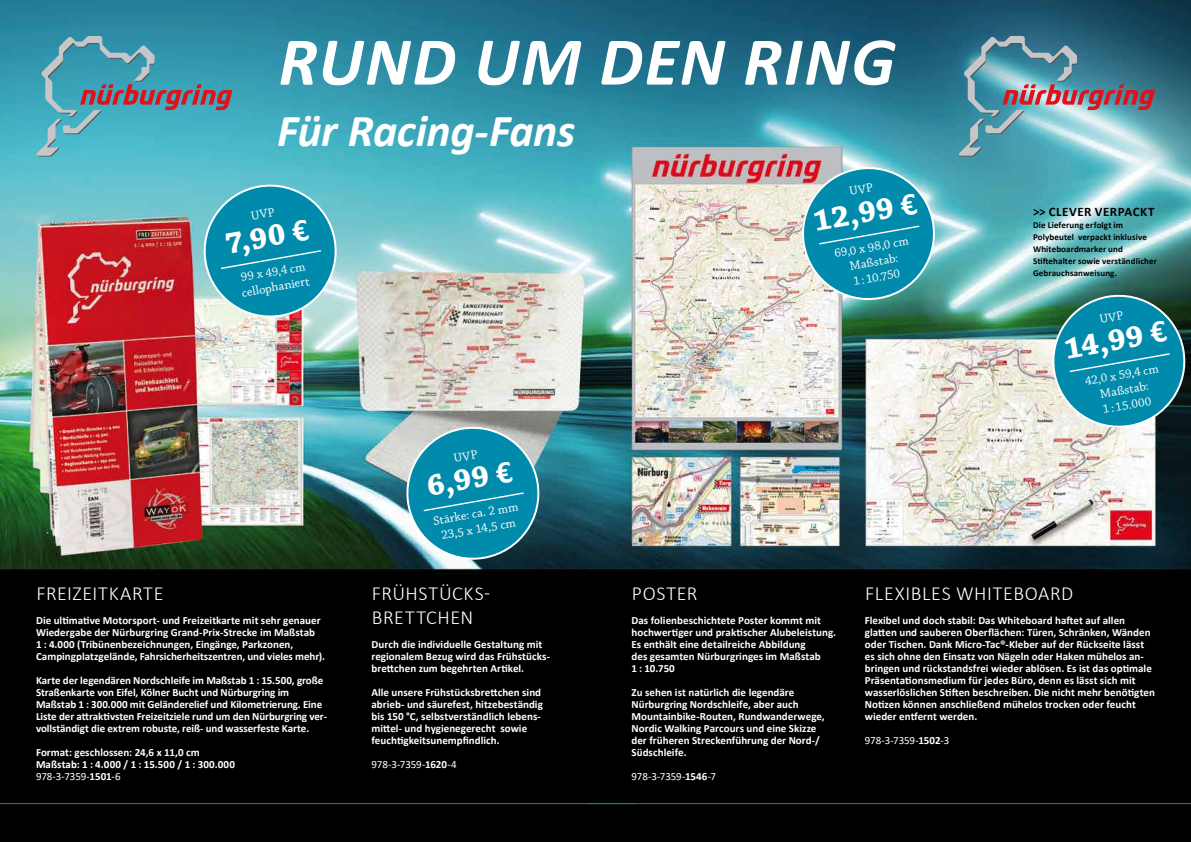
<style>
.page{position:relative;width:1191px;height:842px;background:#fff}
.page>*{position:absolute;margin:0;border:0;box-sizing:border-box;transform-origin:0 0}
.t1{font:italic 700 68.9px "Calibri";letter-spacing:.025em;color:#fff}
.t2{font:italic 700 46px "Calibri";letter-spacing:-.01em;color:#fff}
.t3{font:700 31.8px "Chaparral Pro";color:#fff}
.t4{font:300 20px/24px "Calibri";letter-spacing:.03em;color:#fff}
.t5{font:700 13px "Calibri";letter-spacing:.04em;color:#000}
.t6{font:12.6px/15.4px "Chaparral Pro";color:#fff;text-align:center}
.t7{font:700 11px/12px "Calibri";color:#fff}
.t8{font:11px "Calibri";letter-spacing:-.01em;color:#fff}
.t9{font:700 9px/12px "Calibri";letter-spacing:.01em;color:#000}
.s1{font-family:"Calibri"}
.s2{font-weight:400}
.s3{font-weight:700}
</style>
<div class="page">
<img style="left:0;top:0;width:1191px;height:842px">
<hr style="left:587px;top:803px;width:604px;height:1px;background:#008aab">
<hr style="left:0;top:803px;width:635px;height:1px;background:#008aab">
<svg style="left:36px;top:36px;width:196px;height:121px;background:#519fb1"></svg>
<svg style="left:958px;top:36px;width:197px;height:121px;background:#6c98a7"></svg>
<svg style="left:199px;top:180px;width:142px;height:142px;background:#3ba5bb"></svg>
<svg style="left:402px;top:422px;width:141px;height:142px;background:#3493a9"></svg>
<svg style="left:797px;top:163px;width:142px;height:141px;background:#3c9fb4"></svg>
<svg style="left:1048px;top:290px;width:141px;height:142px;background:#298a9c"></svg>
<h1 class="t1" style="left:279px;top:13px;width:618px">RUND UM DEN RING</h1>
<h2 class="t2" style="left:277px;top:98px;width:299px">Für Racing-Fans</h2>
<h3 class="t3" style="left:222px;top:225px;width:85px;rotate:-10deg">7,90 <span class="s1">€</span></h3>
<p class="t6" style="left:238px;top:270px;width:70px;text-align:left;rotate:-10deg">99 x 49,4 cm cellophaniert</p>
<h3 class="t3" style="left:424px;top:468px;width:88px;rotate:-10deg">6,99 <span class="s1">€</span></h3>
<p class="t6" style="left:432px;top:514px;width:87px;rotate:-10deg">Stärke: ca. 2 mm<br>23,5 x 14,5 cm</p>
<h3 class="t3" style="left:810px;top:203px;width:106px;rotate:-10deg">12,99 <span class="s1">€</span></h3>
<p class="t6" style="left:833px;top:246px;width:77px;rotate:-10deg">69,0 x 98,0 cm<br>Maßstab:<br>1:10.750</p>
<p class="t5" style="left:1033px;top:202px;width:123px">&gt;&gt; CLEVER VERPACKT</p>
<p class="t9" style="left:1033px;top:219px;width:125px">Die Lieferung erfolgt im<br>Polybeutel verpackt inklusive<br>Whiteboardmarker und<br>Stiftehalter sowie verständlicher<br>Gebrauchsanweisung.</p>
<h3 class="t3" style="left:1061px;top:330px;width:105px;rotate:-10deg">14,99 <span class="s1">€</span></h3>
<p class="t6" style="left:1083px;top:374px;width:76px;rotate:-10deg">42,0 x 59,4 cm<br>Maßstab:<br>1:15.000</p>
<h3 class="t4" style="left:36px;top:581px;width:129px">FREIZEITKARTE</h3>
<p class="t7" style="left:36px;top:614px;width:290px">Die ultimative Motorsport- und Freizeitkarte mit sehr genauer Wiedergabe der Nürburgring Grand-Prix-Strecke im Maßstab<br>1 : 4.000 (Tribünenbezeichnungen, Eingänge, Parkzonen, Campingplatzgelände, Fahrsicherheitszentren, und vieles mehr).</p>
<p class="t7" style="left:36px;top:674px;width:292px">Karte der legendären Nordschleife im Maßstab 1 : 15.500, große Straßenkarte von Eifel, Kölner Bucht und Nürburgring im Maßstab 1 : 300.000 mit Geländerelief und Kilometrierung. Eine Liste der attraktivsten Freizeitziele rund um den Nürburgring ver&shy;vollständigt die extrem robuste, reiß- und wasserfeste Karte.</p>
<p class="t7" style="left:36px;top:746px;width:200px">Format: geschlossen: 24,6 x 11,0 cm<br>Maßstab: 1 : 4.000 / 1 : 15.500 / 1 : 300.000<br><span class="s2">978-3-7359-</span>1501<span class="s2">-6</span></p>
<h3 class="t4" style="left:372px;top:581px;width:120px">FRÜHSTÜCKS-<br>BRETTCHEN</h3>
<p class="t7" style="left:371px;top:638px;width:180px">Durch die individuelle Gestaltung mit regionalem Bezug wird das Frühstücks&shy;brettchen zum begehrten Artikel.</p>
<p class="t7" style="left:371px;top:686px;width:173px">Alle unsere Frühstücksbrettchen sind abrieb- und säurefest, hitzebeständig bis 150 °C, selbstverständlich lebens&shy;mittel- und hygienegerecht sowie feuchtigkeitsunempfindlich.</p>
<p class="t8" style="left:371px;top:757px;width:87px">978-3-7359-<span class="s3">1620</span>-4</p>
<h3 class="t4" style="left:632px;top:581px;width:67px">POSTER</h3>
<p class="t7" style="left:631px;top:614px;width:206px">Das folienbeschichtete Poster kommt mit hochwertiger und praktischer Alubeleistung.<br>Es enthält eine detailreiche Abbildung<br>des gesamten Nürburgringes im Maßstab<br>1 : 10.750</p>
<p class="t7" style="left:631px;top:686px;width:195px">Zu sehen ist natürlich die legendäre Nürburgring Nordschleife, aber auch Mountainbike-Routen, Rundwanderwege, Nordic Walking Parcours und eine Skizze der früheren Streckenführung der Nord-/ Südschleife.</p>
<p class="t8" style="left:631px;top:769px;width:86px">978-3-7359-<span class="s3">1546</span>-7</p>
<h3 class="t4" style="left:865px;top:581px;width:209px">FLEXIBLES WHITEBOARD</h3>
<p class="t7" style="left:865px;top:614px;width:291px">Flexibel und doch stabil: Das Whiteboard haftet auf allen glatten und sauberen Oberflächen: Türen, Schränken, Wänden oder Tischen. Dank Micro-Tac®-Kleber auf der Rückseite lässt es sich ohne den Einsatz von Nägeln oder Haken mühelos an&shy;bringen und rückstandsfrei wieder ablösen. Es ist das optimale Präsentationsmedium für jedes Büro, denn es lässt sich mit wasserlöslichen Stiften beschreiben. Die nicht mehr benötigten Notizen können anschließend mühelos trocken oder feucht wieder entfernt werden.</p>
<p class="t8" style="left:865px;top:733px;width:86px">978-3-7359-<span class="s3">1502</span>-3</p>
</div>
